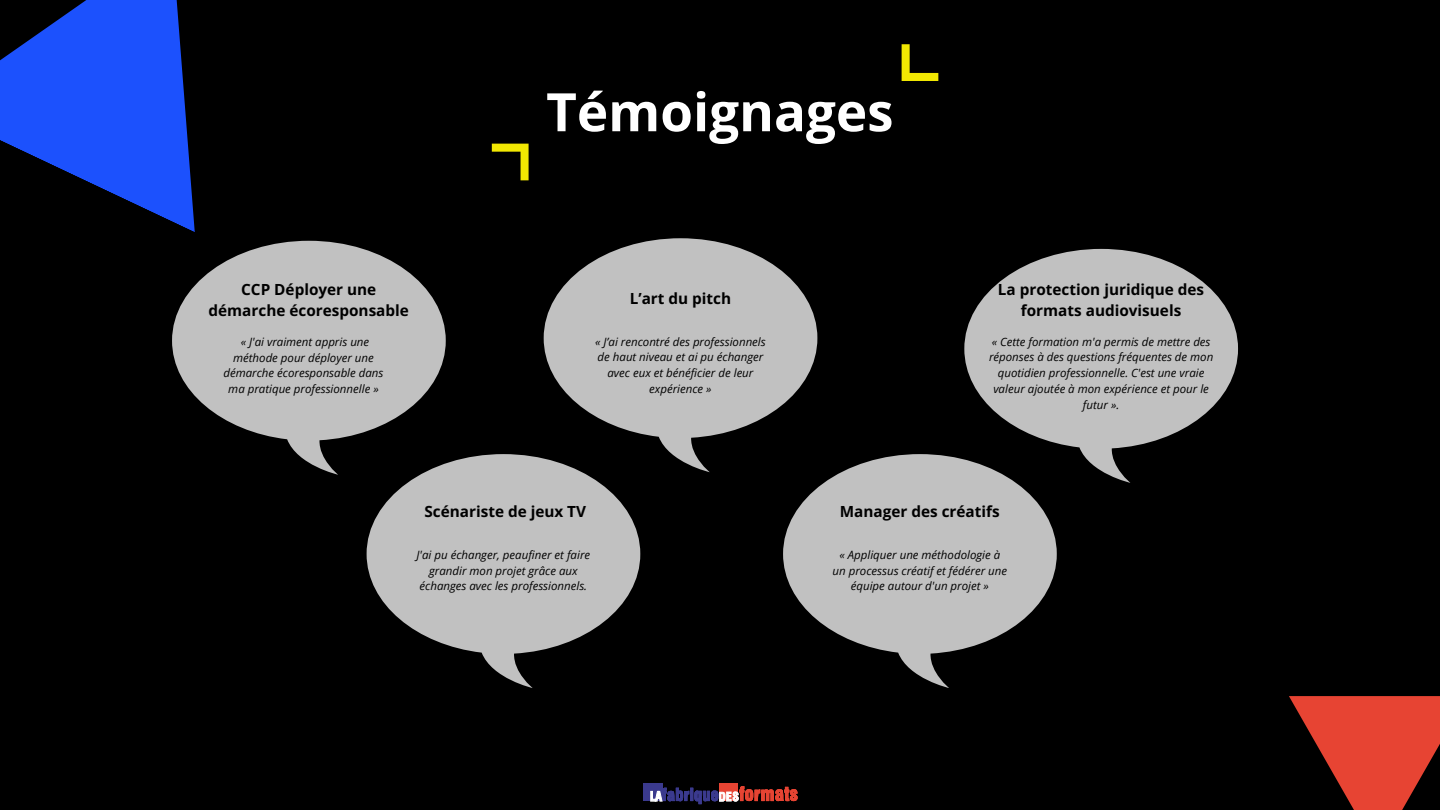
<style>
.page{position:relative;width:1440px;height:810px;background:#000}
.page>*{position:absolute;margin:0;border:0;box-sizing:border-box;transform-origin:0 0}
.t1{font:700 53px "Open Sans";color:#fff}
.t2{font:700 15.3px/21.2px "Open Sans";color:#000;text-align:center}
.t3{font:italic 11.5px/15.8px "Open Sans";color:#000;text-align:center}
</style>
<div class="page">
<div style="left:643px;top:783px;width:19px;height:18px;background:#3b3a8e"></div>
<div style="left:720px;top:783px;width:18px;height:18px;background:#e74433"></div>
<svg style="left:650px;top:786px;width:147px;height:18px"></svg>
<svg style="left:1289px;top:696px;width:151px;height:114px;fill:#e74433"></svg>
<svg style="left:0;top:0;width:195px;height:232px"></svg>
<svg style="left:492px;top:144px;width:37px;height:36px"></svg>
<svg style="left:902px;top:44px;width:36px;height:37px"></svg>
<svg style="left:172px;top:241px;width:274px;height:234px;fill:#c1c1c1"></svg>
<svg style="left:367px;top:454px;width:273px;height:234px;fill:#c1c1c1"></svg>
<svg style="left:544px;top:238px;width:273px;height:234px;fill:#c1c1c1"></svg>
<svg style="left:783px;top:454px;width:274px;height:234px;fill:#c1c1c1"></svg>
<svg style="left:964px;top:249px;width:274px;height:234px;fill:#c1c1c1"></svg>
<p class="t1" style="left:546px;top:75px;width:349px">Témoignages</p>
<p class="t2" style="left:209px;top:279px;width:202px">CCP Déployer une démarche écoresponsable</p>
<p class="t3" style="left:224px;top:333px;width:161px">« J'ai vraiment appris une méthode pour déployer une démarche écoresponsable dans ma pratique professionnelle »</p>
<p class="t2" style="left:630px;top:288px;width:103px">L’art du pitch</p>
<p class="t3" style="left:595px;top:333px;width:172px">« J’ai rencontré des professionnels de haut niveau et ai pu échanger avec eux et bénéficier de leur expérience »</p>
<p class="t2" style="left:424px;top:501px;width:163px">Scénariste de jeux TV</p>
<p class="t2" style="left:998px;top:279px;width:208px">La protection juridique des formats audiovisuels</p>
<p class="t3" style="left:989px;top:333px;width:226px">« Cette formation m'a permis de mettre des réponses à des questions fréquentes de mon quotidien professionnelle. C'est une vraie valeur ajoutée à mon expérience et pour le futur ».</p>
<p class="t2" style="left:840px;top:501px;width:161px">Manager des créatifs</p>
<p class="t3" style="left:417px;top:547px;width:175px">J'ai pu échanger, peaufiner et faire grandir mon projet grâce aux échanges avec les professionnels.</p>
<p class="t3" style="left:833px;top:547px;width:176px">« Appliquer une méthodologie à un processus créatif et fédérer une équipe autour d'un projet »</p>
</div>
